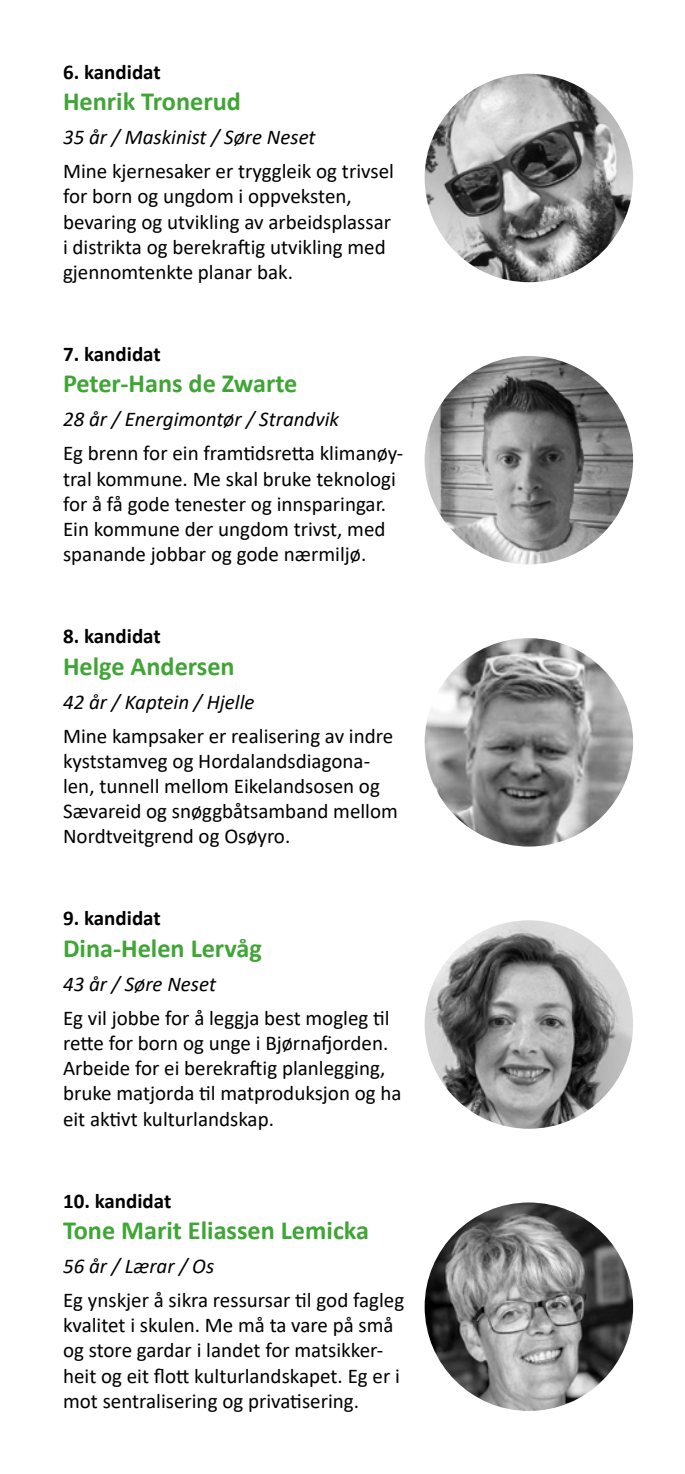
<style>
.page{position:relative;width:685px;height:1474px;background:#fff}
.page>*{position:absolute;margin:0;border:0;box-sizing:border-box;transform-origin:0 0}
.t1{font:700 26.25px "Calibri";color:#3fa535}
.t2{font:21px/25.2px "Calibri";color:#000}
.t3{font:italic 21px "Calibri";color:#000}
.t4{font:700 21px "Calibri";color:#000}
</style>
<div class="page">
<img style="left:424px;top:356px;width:209px;height:208px;border-radius:104px">
<img style="left:424px;top:74px;width:209px;height:208px;border-radius:104px">
<img style="left:424px;top:638px;width:209px;height:208px;border-radius:104px">
<img style="left:424px;top:920px;width:209px;height:208px;border-radius:104px">
<img style="left:424px;top:1202px;width:209px;height:208px;border-radius:104px">
<p class="t4" style="left:63px;top:57px;width:99px">6. kandidat</p>
<p class="t1" style="left:63px;top:83px;width:179px">Henrik Tronerud</p>
<p class="t3" style="left:63px;top:123px;width:254px">35 år / Maskinist / Søre Neset</p>
<p class="t2" style="left:63px;top:158px;width:332px">Mine kjernesaker er tryggleik og trivsel for born og ungdom i oppveksten, bevaring og utvikling av arbeidsplassar i distrikta og berekraftig utvikling med gjennomtenkte planar bak.</p>
<p class="t4" style="left:63px;top:339px;width:99px">7. kandidat</p>
<p class="t1" style="left:63px;top:365px;width:236px">Peter-Hans de Zwarte</p>
<p class="t3" style="left:63px;top:405px;width:277px">28 år / Energimontør / Strandvik</p>
<p class="t2" style="left:63px;top:440px;width:342px">Eg brenn for ein framtidsretta klimanøy&shy;tral kommune. Me skal bruke teknologi for å få gode tenester og innsparingar.<br>Ein kommune der ungdom trivst, med spanande jobbar og gode nærmiljø.</p>
<p class="t4" style="left:63px;top:621px;width:99px">8. kandidat</p>
<p class="t1" style="left:63px;top:647px;width:173px">Helge Andersen</p>
<p class="t3" style="left:63px;top:687px;width:193px">42 år / Kaptein / Hjelle</p>
<p class="t2" style="left:63px;top:722px;width:336px">Mine kampsaker er realisering av indre kyststamveg og Hordalandsdiagona&shy;len, tunnell mellom Eikelandsosen og Sævareid og snøggbåtsamband mellom Nordtveitgrend og Osøyro.</p>
<p class="t4" style="left:63px;top:903px;width:99px">9. kandidat</p>
<p class="t1" style="left:63px;top:929px;width:200px">Dina-Helen Lervåg</p>
<p class="t3" style="left:63px;top:969px;width:154px">43 år / Søre Neset</p>
<p class="t2" style="left:63px;top:1004px;width:340px">Eg vil jobbe for å leggja best mogleg til rette for born og unge i Bjørnafjorden.<br>Arbeide for ei berekraftig planlegging, bruke matjorda til matproduksjon og ha eit aktivt kulturlandskap.</p>
<p class="t4" style="left:63px;top:1185px;width:110px">10. kandidat</p>
<p class="t1" style="left:63px;top:1211px;width:307px">Tone Marit Eliassen Lemicka</p>
<p class="t3" style="left:63px;top:1251px;width:153px">56 år / Lærar / Os</p>
<p class="t2" style="left:63px;top:1286px;width:343px">Eg ynskjer å sikra ressursar til god fagleg kvalitet i skulen. Me må ta vare på små og store gardar i landet for matsikker&shy;heit og eit flott kulturlandskapet. Eg er i mot sentralisering og privatisering.</p>
</div>
